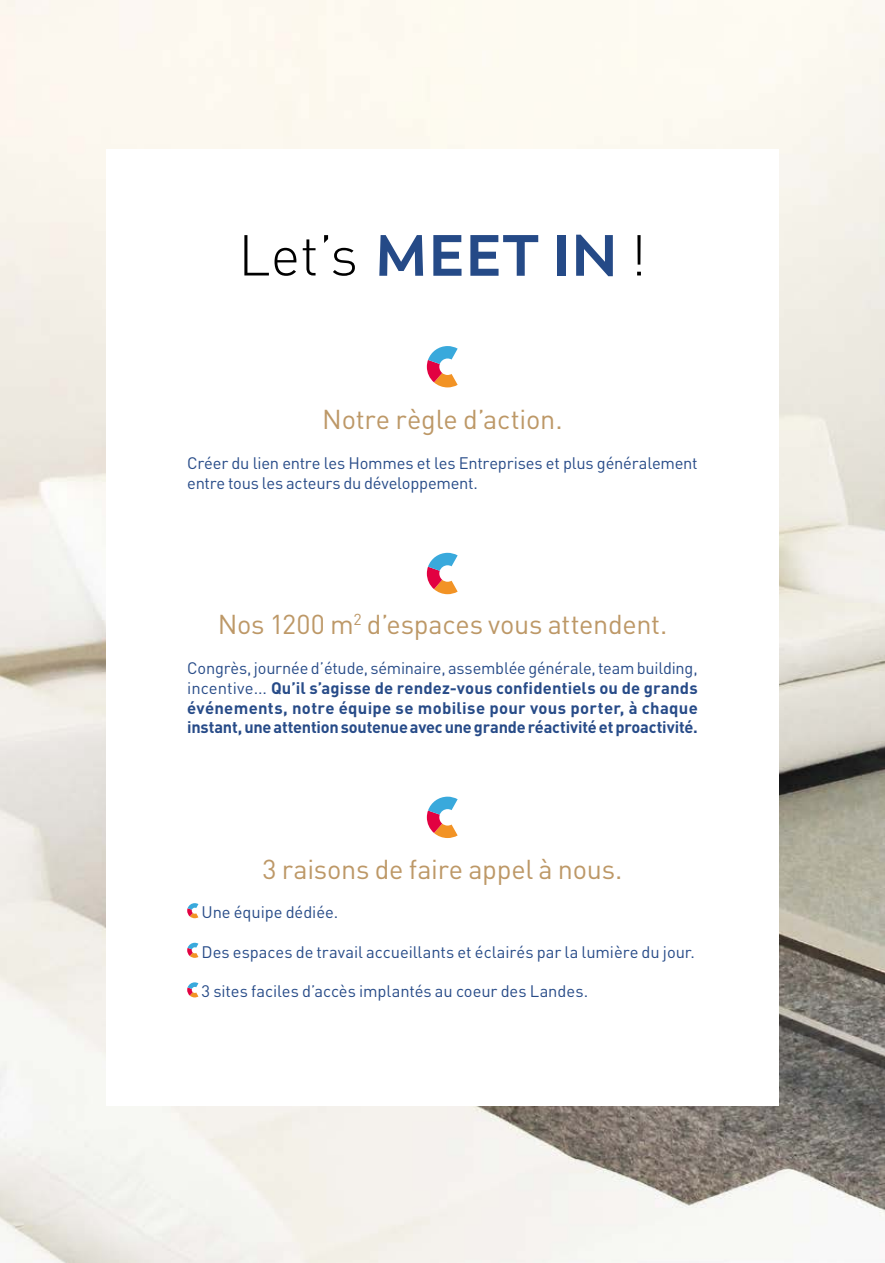
<style>
.page{position:relative;width:885px;height:1263px;background:#fff}
.page>*{position:absolute;margin:0;border:0;box-sizing:border-box;transform-origin:0 0}
.t1{font:300 56.7px "DIN";color:#000}
.t2{font:27px "DIN";letter-spacing:-.01em;color:#bd9867}
.t3{font:700 16.5px/19.8px "DIN";letter-spacing:-.015em;color:#274b88;text-align:justify}
.t4{font:16.5px/19.8px "DIN";letter-spacing:-.005em;color:#274b88}
.s1{font-weight:400}
</style>
<div class="page">
<img style="left:0;top:0;width:884px;height:1263px">
<div style="left:106px;top:149px;width:672px;height:957px;background:#fff"></div>
<svg style="left:379px;top:235px;width:44px;height:41px"></svg>
<svg style="left:433px;top:235px;width:28px;height:41px"></svg>
<svg style="left:470px;top:235px;width:68px;height:41px"></svg>
<div style="left:557px;top:235px;width:8px;height:41px;background:#254a87"></div>
<svg style="left:576px;top:235px;width:36px;height:41px"></svg>
<svg style="left:187px;top:903px;width:11px;height:15px"></svg>
<svg style="left:187px;top:943px;width:11px;height:15px"></svg>
<svg style="left:187px;top:982px;width:11px;height:15px"></svg>
<svg style="left:427px;top:346px;width:30px;height:41px"></svg>
<svg style="left:427px;top:553px;width:30px;height:41px"></svg>
<svg style="left:427px;top:797px;width:30px;height:41px"></svg>
<h1 class="t1" style="left:238px;top:220px;width:121px">Let’s</h1>
<h1 class="t1" style="left:629px;top:220px;width:19px">!</h1>
<h2 class="t2" style="left:322px;top:403px;width:242px">Notre règle d’action.</h2>
<p class="t4" style="left:187px;top:453px;width:512px">Créer du lien entre les Hommes et les Entreprises et plus généralement entre tous les acteurs du développement.</p>
<h2 class="t2" style="left:218px;top:608px;width:451px">Nos 1200 m<sup>2</sup> d’espaces vous attendent.</h2>
<p class="t3" style="left:187px;top:657px;width:512px"><span class="s1">Congrès, journée d’étude, séminaire, assemblée générale, team building, incentive...</span> Qu’il s’agisse de rendez-vous confidentiels ou de grands événements, notre équipe se mobilise pour vous porter, à chaque instant, une attention soutenue avec une grande réactivité et proactivité.</p>
<h2 class="t2" style="left:262px;top:852px;width:361px">3 raisons de faire appel à nous.</h2>
<p class="t4" style="left:201px;top:902px;width:138px">Une équipe dédiée.</p>
<p class="t4" style="left:201px;top:942px;width:494px">Des espaces de travail accueillants et éclairés par la lumière du jour.</p>
<p class="t4" style="left:201px;top:981px;width:388px">3 sites faciles d’accès implantés au coeur des Landes.</p>
</div>
